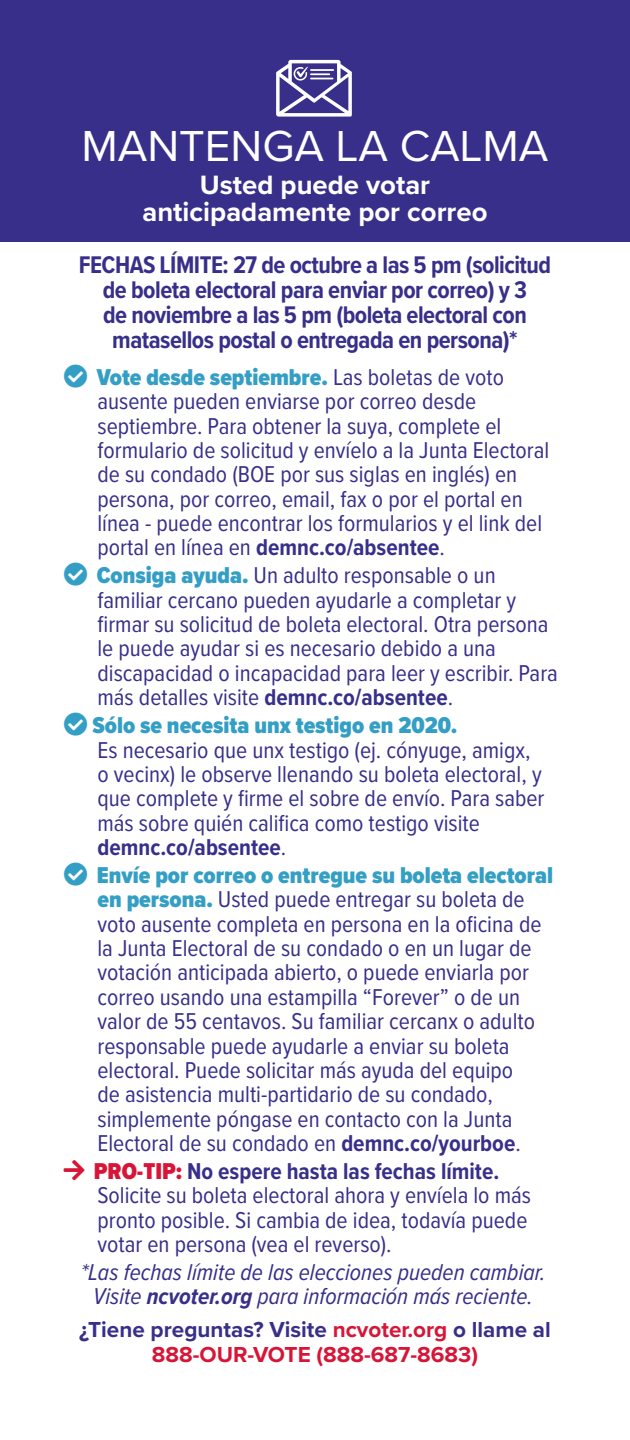
<style>
.page{position:relative;width:630px;height:1440px;background:#fff}
.page>*{position:absolute;margin:0;border:0;box-sizing:border-box;transform-origin:0 0}
.t1{font:45px "Proxima Nova";color:#fff}
.t2{font:700 27.5px/27.5px "Proxima Nova";color:#fff;text-align:center}
.t3{font:700 25px/25px "Proxima Nova Cond";letter-spacing:-.02em;color:#382f8a;text-align:center}
.t4{font:23.75px/24.2px "Proxima Nova Cond";color:#382f8a}
.t5{font:italic 23.75px/24.2px "Proxima Nova Cond";color:#382f8a;text-align:center}
.t6{font:700 22.5px/25px "Proxima Nova";color:#d71537;text-align:center}
.s1{color:#349fc5}
.s2{font-weight:900;color:#349fc5}
.s3{font-weight:700}
.s4{color:#d71537}
.s5{font-weight:900;color:#d71537}
.s6{color:#382f8a}
</style>
<div class="page">
<div style="left:0;top:0;width:630px;height:241px;background:#382f8a"></div>
<svg style="left:276px;top:60px;width:76px;height:57px"></svg>
<h1 class="t1" style="left:81px;top:112px;width:469px">MANTENGA LA CALMA</h1>
<p class="t2" style="left:142px;top:170px;width:347px">Usted puede votar anticipadamente por correo</p>
<p class="t3" style="left:79px;top:252px;width:474px">FECHAS LÍMITE: 27 de octubre a las 5 pm (solicitud de boleta electoral para enviar por correo) y 3<br>de noviembre a las 5 pm (boleta electoral con matasellos postal o entregada en persona)*</p>
<p class="t4" style="left:97px;top:364px;width:453px;text-indent:-34px"><span class="s1">●</span> <span class="s2">Vote desde septiembre.</span> Las boletas de voto ausente pueden enviarse por correo desde septiembre. Para obtener la suya, complete el formulario de solicitud y envíelo a la Junta Electoral de su condado (BOE por sus siglas en inglés) en persona, por correo, email, fax o por el portal en línea - puede encontrar los formularios y el link del portal en línea en <span class="s3">demnc.co/absentee</span>.</p>
<p class="t4" style="left:97px;top:562px;width:462px;text-indent:-34px"><span class="s1">●</span> <span class="s2">Consiga ayuda.</span> Un adulto responsable o un familiar cercano pueden ayudarle a completar y firmar su solicitud de boleta electoral. Otra persona le puede ayudar si es necesario debido a una discapacidad o incapacidad para leer y escribir. Para más detalles visite <span class="s3">demnc.co/absentee</span>.</p>
<p class="t4" style="left:97px;top:712px;width:448px;text-indent:-34px"><span class="s1">●</span> <span class="s2">Sólo se necesita unx testigo en 2020.<br></span>Es necesario que unx testigo (ej. cónyuge, amigx, o vecinx) le observe llenando su boleta electoral, y que complete y firme el sobre de envío. Para saber más sobre quién califica como testigo visite <span class="s3">demnc.co/absentee</span>.</p>
<p class="t4" style="left:97px;top:862px;width:457px;text-indent:-34px"><span class="s1">●</span> <span class="s2">Envíe por correo o entregue su boleta electoral en persona.</span> Usted puede entregar su boleta de voto ausente completa en persona en la oficina de la Junta Electoral de su condado o en un lugar de votación anticipada abierto, o puede enviarla por correo usando una estampilla “Forever” o de un valor de 55 centavos. Su familiar cercanx o adulto responsable puede ayudarle a enviar su boleta electoral. Puede solicitar más ayuda del equipo<br>de asistencia multi-partidario de su condado, simplemente póngase en contacto con la Junta Electoral de su condado en <span class="s3">demnc.co/yourboe</span>.</p>
<p class="t4" style="left:97px;top:1158px;width:435px;text-indent:-34px"><span class="s4">□▼</span> <span class="s5">PRO-TIP:</span> <span class="s3">No espere hasta las fechas límite.<br></span>Solicite su boleta electoral ahora y envíela lo más pronto posible. Si cambia de idea, todavía puede votar en persona (vea el reverso).</p>
<p class="t5" style="left:81px;top:1259px;width:466px">*Las fechas límite de las elecciones pueden cambiar.<br>Visite <span class="s3">ncvoter.org</span> para información más reciente.</p>
<p class="t6" style="left:79px;top:1316px;width:473px"><span class="s6">¿Tiene preguntas? Visite</span> ncvoter.org <span class="s6">o llame al<br></span>888-OUR-VOTE (888-687-8683)</p>
</div>
